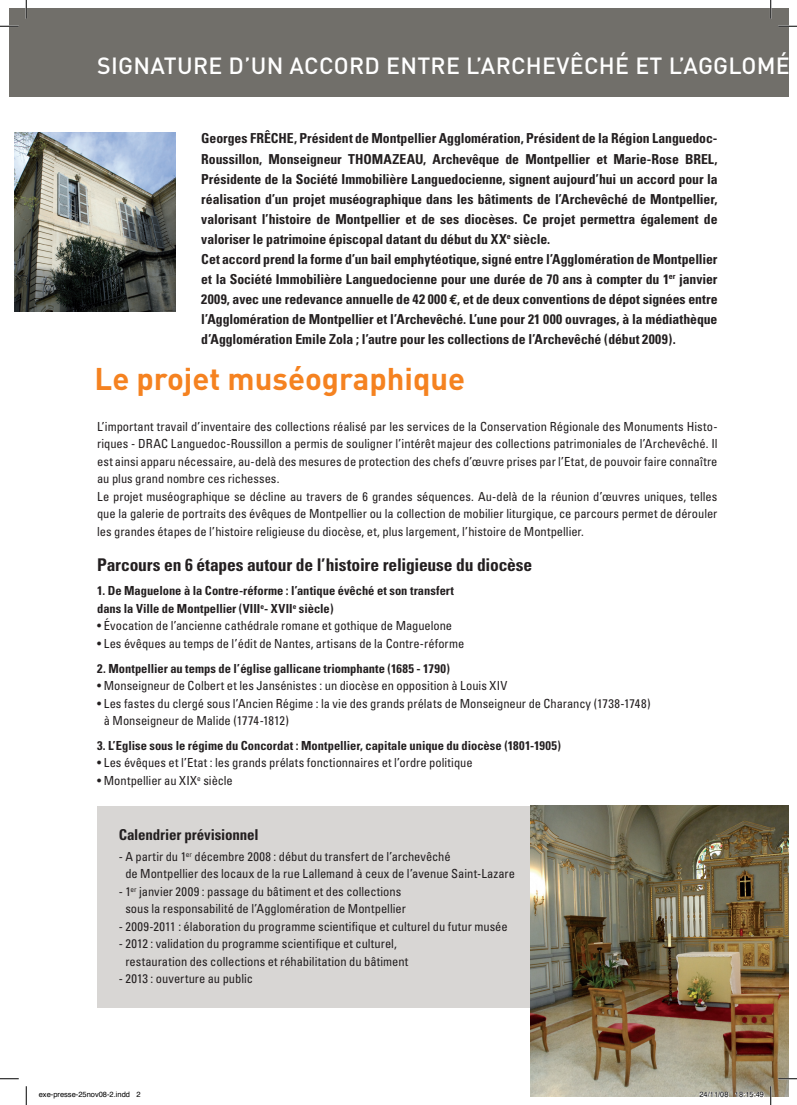
<style>
.page{position:relative;width:797px;height:1105px;background:#fff}
.page>*{position:absolute;margin:0;border:0;box-sizing:border-box;transform-origin:0 0}
.t1{font:700 31px "DIN";color:#f58220}
.t2{font:500 23.12px "DIN";letter-spacing:.015em;color:#fff}
.t3{font:700 condensed 17.5px "Univers";letter-spacing:-.01em;color:#231f20}
.t4{font:700 condensed 15px "Univers";letter-spacing:-.01em;color:#231f20}
.t5{font:700 condensed 13.75px/20px "Univers";letter-spacing:-.005em;color:#231f20}
.t6{font:condensed 12.5px/17.5px "Univers";color:#231f20}
.t7{font:700 condensed 12.5px/17.5px "Univers";color:#231f20}
.t8{font:7.5px "Helvetica";color:#000}
.s1{font-family:"Euro Mono";font-stretch:normal}
</style>
<div class="page">
<div style="left:97px;top:806px;width:453px;height:202px;background:#d8d6d4"></div>
<div style="left:9px;top:9px;width:779px;height:88px;background:#716f6a"></div>
<img style="left:14px;top:133px;width:161px;height:178px">
<img style="left:531px;top:806px;width:257px;height:290px">
<svg style="left:0;top:25px;width:19px;height:2px"></svg>
<svg style="left:778px;top:25px;width:19px;height:2px"></svg>
<svg style="left:0;top:1078px;width:19px;height:1px"></svg>
<svg style="left:778px;top:1078px;width:19px;height:1px"></svg>
<svg style="left:25px;top:0;width:2px;height:19px"></svg>
<svg style="left:25px;top:1086px;width:2px;height:19px"></svg>
<svg style="left:770px;top:0;width:1px;height:19px"></svg>
<svg style="left:770px;top:1086px;width:1px;height:19px"></svg>
<svg style="left:699px;top:1091px;width:30px;height:6px"></svg>
<svg style="left:735px;top:1092px;width:29px;height:5px"></svg>
<h2 class="t2" style="left:97px;top:51px;width:694px">SIGNATURE D’UN ACCORD ENTRE L’ARCHEVÊCHÉ ET L’AGGLOMÉ</h2>
<p class="t5" style="left:201px;top:129px;width:518px">Georges Frêche, Président de Montpellier Agglomération, Président de la Région Languedoc-Roussillon, Monseigneur THOMAZEAU, Archevêque de Montpellier et Marie-Rose Brel, Présidente de la Société Immobilière Languedocienne, signent aujourd’hui un accord pour la réalisation d’un projet muséographique dans les bâtiments de l’Archevêché de Montpellier, valorisant l’histoire de Montpellier et de ses diocèses. Ce projet permettra également de valoriser le patrimoine épiscopal datant du début du XX<sup>e</sup> siècle.<br>Cet accord prend la forme d’un bail emphytéotique, signé entre l’Agglomération de Montpellier et la Société Immobilière Languedocienne pour une durée de 70 ans à compter du 1<sup>er</sup> janvier 2009, avec une redevance annuelle de 42 000 <span class="s1">e</span>, et de deux conventions de dépot signées entre l’Agglomération de Montpellier et l’Archevêché. L’une pour 21 000 ouvrages, à la médiathèque d’Agglomération Emile Zola ; l’autre pour les collections de l’Archevêché (début 2009).</p>
<h1 class="t1" style="left:94px;top:359px;width:372px">Le projet muséographique</h1>
<p class="t6" style="left:97px;top:417px;width:622px">L’important travail d’inventaire des collections réalisé par les services de la Conservation Régionale des Monuments Histo&shy;riques - DRAC Languedoc-Roussillon a permis de souligner l’intérêt majeur des collections patrimoniales de l’Archevêché. Il est ainsi apparu nécessaire, au-delà des mesures de protection des chefs d’œuvre prises par l’Etat, de pouvoir faire connaître au plus grand nombre ces richesses.<br>Le projet muséographique se décline au travers de 6 grandes séquences. Au-delà de la réunion d’œuvres uniques, telles que la galerie de portraits des évêques de Montpellier ou la collection de mobilier liturgique, ce parcours permet de dérouler les grandes étapes de l’histoire religieuse du diocèse, et, plus largement, l’histoire de Montpellier.</p>
<h3 class="t3" style="left:97px;top:554px;width:437px">Parcours en 6 étapes autour de l’histoire religieuse du diocèse</h3>
<p class="t7" style="left:97px;top:582px;width:358px">1. De Maguelone à la Contre-réforme : l’antique évêché et son transfert dans la Ville de Montpellier (VIII<sup>e</sup>- XVII<sup>e</sup> siècle)</p>
<p class="t6" style="left:97px;top:617px;width:356px">• Évocation de l’ancienne cathédrale romane et gothique de Maguelone</p>
<p class="t6" style="left:97px;top:635px;width:368px">• Les évêques au temps de l’édit de Nantes, artisans de la Contre-réforme</p>
<p class="t7" style="left:97px;top:659px;width:354px">2. Montpellier au temps de l’église gallicane triomphante (1685 - 1790)</p>
<p class="t6" style="left:97px;top:677px;width:412px">• Monseigneur de Colbert et les Jansénistes : un diocèse en opposition à Louis XIV</p>
<p class="t6" style="left:104px;top:694px;width:548px;text-indent:-7px">• Les fastes du clergé sous l’Ancien Régime : la vie des grands prélats de Monseigneur de Charancy (1738-1748) à Monseigneur de Malide (1774-1812)</p>
<p class="t7" style="left:97px;top:736px;width:465px">3. L’Eglise sous le régime du Concordat : Montpellier, capitale unique du diocèse (1801-1905)</p>
<p class="t6" style="left:97px;top:754px;width:377px">• Les évêques et l’Etat : les grands prélats fonctionnaires et l’ordre politique</p>
<p class="t6" style="left:97px;top:771px;width:137px">• Montpellier au XIX<sup>e</sup> siècle</p>
<p class="t4" style="left:119px;top:825px;width:141px">Calendrier prévisionnel</p>
<p class="t6" style="left:125px;top:847px;width:391px;text-indent:-7px">- A partir du 1<sup>er</sup> décembre 2008 : début du transfert de l’archevêché<br>de Montpellier des locaux de la rue Lallemand à ceux de l’avenue Saint-Lazare</p>
<p class="t6" style="left:119px;top:882px;width:289px;text-align:center">- 1<sup>er</sup> janvier 2009 : passage du bâtiment et des collections sous la responsabilité de l’Agglomération de Montpellier</p>
<p class="t6" style="left:119px;top:917px;width:390px">- 2009-2011 : élaboration du programme scientifique et culturel du futur musée</p>
<p class="t6" style="left:125px;top:935px;width:284px;text-indent:-7px">- 2012 : validation du programme scientifique et culturel, restauration des collections et réhabilitation du bâtiment</p>
<p class="t6" style="left:119px;top:970px;width:136px">- 2013 : ouverture au public</p>
<p class="t8" style="left:39px;top:1089px;width:103px">exe-presse-25nov08-2.indd 2</p>
<p class="t8" style="left:699px;top:1089px;width:66px">24/11/08 18:15:49</p>
</div>
